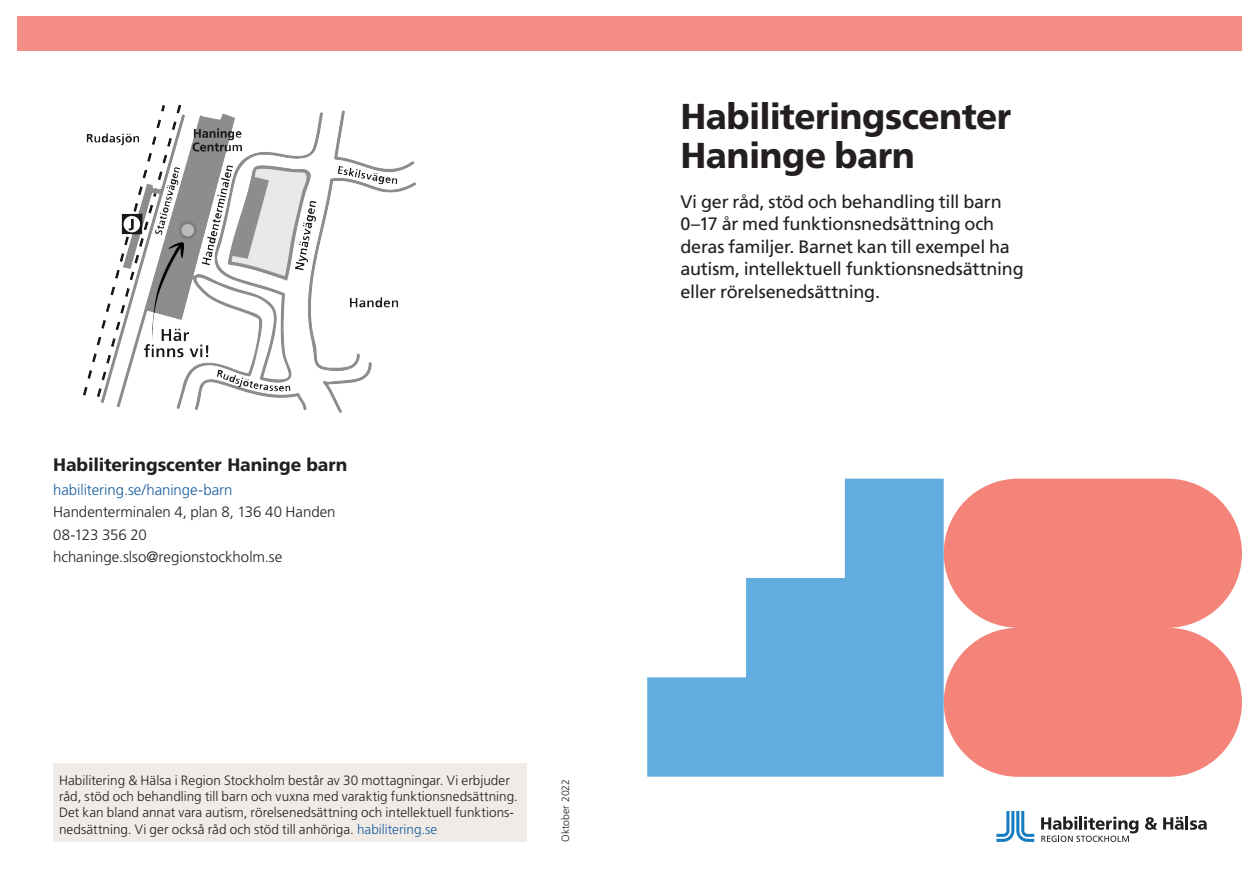
<style>
.page{position:relative;width:1259px;height:893px;background:#fff}
.page>*{position:absolute;margin:0;border:0;box-sizing:border-box;transform-origin:0 0}
.t1{font:800 36px/39px "Frutiger SLLOTF";letter-spacing:-.015em;color:#231f20}
.Ingress{font:18px/22.5px "Frutiger SLLOTF";letter-spacing:-.015em;color:#231f20}
.H3{font:800 18px "Frutiger SLLOTF";letter-spacing:-.005em;color:#231f20}
.Textruta_Frutiger{font:300 15px "Frutiger SLLOTF";letter-spacing:-.005em;color:#231f20}
.Textruta_Frutiger-2{font:300 15px "Frutiger SLLOTF";letter-spacing:-.005em;color:#175d9e}
.Textruta_Frutiger-3{font:300 13.5px/16.2px "Frutiger SLLOTF";color:#231f20}
.t2{font:300 10.5px "Frutiger SLLOTF";color:#231f20}
.s1{color:#175d9e}
</style>
<div class="page">
<div style="left:53px;top:763px;width:473px;height:79px;background:#f1ebe7"></div>
<svg style="left:943px;top:479px;width:299px;height:298px;background:#f49187"></svg>
<svg style="left:647px;top:479px;width:296px;height:298px;fill:#63acdf"></svg>
<div style="left:17px;top:17px;width:612px;height:34px;background:#f48d84"></div>
<div style="left:629px;top:17px;width:612px;height:34px;background:#f48d84"></div>
<svg style="left:1145px;top:817px;width:12px;height:13px"></svg>
<svg style="left:1163px;top:817px;width:20px;height:13px"></svg>
<hr style="left:1185px;top:816px;width:3px;height:14px;background:#231f20">
<svg style="left:1190px;top:820px;width:16px;height:10px"></svg>
<svg style="left:996px;top:811px;width:38px;height:31px"></svg>
<svg style="left:1041px;top:816px;width:97px;height:26px"></svg>
<img style="left:83px;top:104px;width:333px;height:309px">
<h2 class="H3" style="left:53px;top:454px;width:296px">Habiliteringscenter Haninge barn</h2>
<p class="Textruta_Frutiger-2" style="left:53px;top:481px;width:181px">habilitering.se/haninge-barn</p>
<p class="Textruta_Frutiger" style="left:53px;top:504px;width:284px">Handenterminalen 4, plan 8, 136 40 Handen</p>
<p class="Textruta_Frutiger" style="left:53px;top:526px;width:95px">08-123 356 20</p>
<p class="Textruta_Frutiger" style="left:53px;top:548px;width:231px">hchaninge.slso@regionstockholm.se</p>
<p class="Textruta_Frutiger-3" style="left:59px;top:772px;width:460px">Habilitering &amp; Hälsa i Region Stockholm består av 30 mottagningar. Vi erbjuder råd, stöd och behandling till barn och vuxna med varaktig funktionsnedsättning.<br>Det kan bland annat vara autism, rörelsenedsättning och intellektuell funktions&shy;nedsättning. Vi ger också råd och stöd till anhöriga. <span class="s1">habilitering.se</span></p>
<p class="t2" style="left:560px;top:842px;width:65px;rotate:-90deg">Oktober 2022</p>
<h1 class="t1" style="left:680px;top:96px;width:333px">Habiliteringscenter<br>Haninge barn</h1>
<p class="Ingress" style="left:680px;top:190px;width:345px">Vi ger råd, stöd och behandling till barn 0–17 år med funktionsnedsättning och deras familjer. Barnet kan till exempel ha autism, intellektuell funktionsnedsättning eller rörelsenedsättning.</p>
</div>
